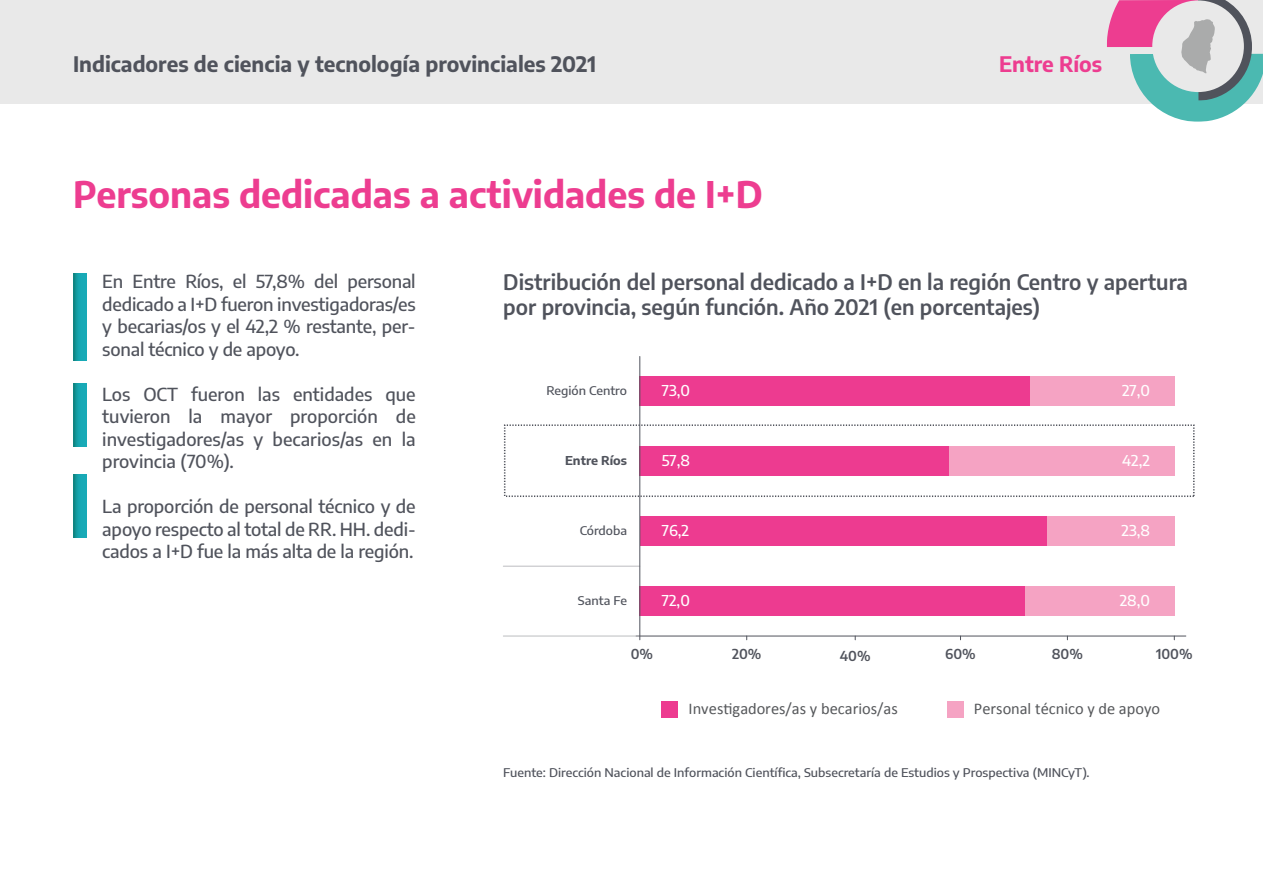
<style>
.page{position:relative;width:1263px;height:893px;background:#fff}
.page>*{position:absolute;margin:0;border:0;box-sizing:border-box;transform-origin:0 0}
.t1{font:700 36px "Encode Sans";color:#ed3d90}
.t2{font:600 21px/25.2px "Encode Sans";color:#50535c}
.t3{font:700 21px "Encode Sans";color:#50535c}
.t4{font:700 21px "Encode Sans";color:#ed3d90}
.t5{font:500 18px/22.5px "Encode Sans";letter-spacing:-.01em;color:#50535c;text-align:justify}
.t6{font:16.35px "Calibri";color:#56585b}
.t7{font:500 15px "Encode Sans";color:#fff}
.t8{font:600 13.5px "Encode Sans";color:#50535c}
.t9{font:500 12px "Encode Sans";color:#50535c;scale:1.05 1}
.t10{font:700 12px "Encode Sans";color:#50535c;scale:1.05 1}
</style>
<div class="page">
<svg style="left:74px;top:274px;width:13px;height:86px"></svg>
<svg style="left:74px;top:474px;width:13px;height:64px"></svg>
<div style="left:0;top:0;width:1263px;height:103px;background:#e9e9e9"></div>
<svg style="left:1107px;top:0;width:156px;height:122px"></svg>
<div style="left:640px;top:376px;width:390px;height:30px;background:#ed3b90"></div>
<div style="left:640px;top:516px;width:407px;height:30px;background:#ed3b90"></div>
<div style="left:640px;top:446px;width:309px;height:30px;background:#ed3b90"></div>
<div style="left:640px;top:586px;width:385px;height:30px;background:#ed3b90"></div>
<div style="left:1030px;top:376px;width:144px;height:30px;background:#f5a3c3"></div>
<div style="left:1047px;top:516px;width:127px;height:30px;background:#f5a3c3"></div>
<div style="left:949px;top:446px;width:225px;height:30px;background:#f5a3c3"></div>
<div style="left:1025px;top:586px;width:149px;height:30px;background:#f5a3c3"></div>
<div style="left:662px;top:701px;width:16px;height:17px;background:#ed3b90"></div>
<div style="left:947px;top:701px;width:16px;height:17px;background:#f5a3c3"></div>
<hr style="left:636px;top:636px;width:550px;height:1px;background:#50535c">
<hr style="left:503px;top:566px;width:137px;height:1px;background:#bcbdc0">
<hr style="left:503px;top:636px;width:137px;height:1px;background:#bcbdc0">
<hr style="left:639px;top:356px;width:1px;height:284px;background:#50535c">
<svg style="left:74px;top:383px;width:13px;height:64px"></svg>
<p class="t3" style="left:73px;top:49px;width:525px">Indicadores de ciencia y tecnología provinciales 2021</p>
<p class="t4" style="left:999px;top:49px;width:105px">Entre Ríos</p>
<h1 class="t1" style="left:73px;top:168px;width:691px">Personas dedicadas a actividades de I+D</h1>
<p class="t5" style="left:102px;top:270px;width:315px">En Entre Ríos, el 57,8% del personal dedicado a I+D fueron investigadoras/es y becarias/os y el 42,2 % restante, per&shy;sonal técnico y de apoyo.</p>
<p class="t5" style="left:102px;top:382px;width:315px">Los OCT fueron las entidades que tuvieron la mayor proporción de investigadores/as y becarios/as en la provincia (70%).</p>
<p class="t5" style="left:102px;top:495px;width:315px">La proporción de personal técnico y de apoyo respecto al total de RR. HH. dedi&shy;cados a I+D fue la más alta de la región.</p>
<p class="t2" style="left:503px;top:268px;width:686px">Distribución del personal dedicado a I+D en la región Centro y apertura por provincia, según función. Año 2021 (en porcentajes)</p>
<p class="t9" style="left:546px;top:382px;width:78px">Región Centro</p>
<p class="t7" style="left:662px;top:380px;width:30px">73,0</p>
<p class="t7" style="left:1122px;top:380px;width:30px">27,0</p>
<p class="t10" style="left:565px;top:452px;width:61px">Entre Ríos</p>
<p class="t7" style="left:662px;top:450px;width:30px">57,8</p>
<p class="t7" style="left:1122px;top:450px;width:29px">42,2</p>
<p class="t9" style="left:580px;top:522px;width:47px">Córdoba</p>
<p class="t7" style="left:662px;top:520px;width:29px">76,2</p>
<p class="t7" style="left:1121px;top:520px;width:30px">23,8</p>
<p class="t9" style="left:578px;top:592px;width:48px">Santa Fe</p>
<p class="t7" style="left:662px;top:590px;width:30px">72,0</p>
<p class="t7" style="left:1120px;top:590px;width:32px">28,0</p>
<p class="t8" style="left:631px;top:644px;width:24px">0%</p>
<p class="t8" style="left:732px;top:644px;width:31px">20%</p>
<p class="t8" style="left:840px;top:646px;width:32px">40%</p>
<p class="t8" style="left:945px;top:644px;width:32px">60%</p>
<p class="t8" style="left:1052px;top:644px;width:33px">80%</p>
<p class="t8" style="left:1156px;top:644px;width:38px">100%</p>
<p class="t6" style="left:689px;top:698px;width:211px">Investigadores/as y becarios/as</p>
<p class="t6" style="left:974px;top:698px;width:188px">Personal técnico y de apoyo</p>
<p class="t9" style="left:503px;top:764px;width:560px">Fuente: Dirección Nacional de Información Científica, Subsecretaría de Estudios y Prospectiva (MINCyT).</p>
</div>
